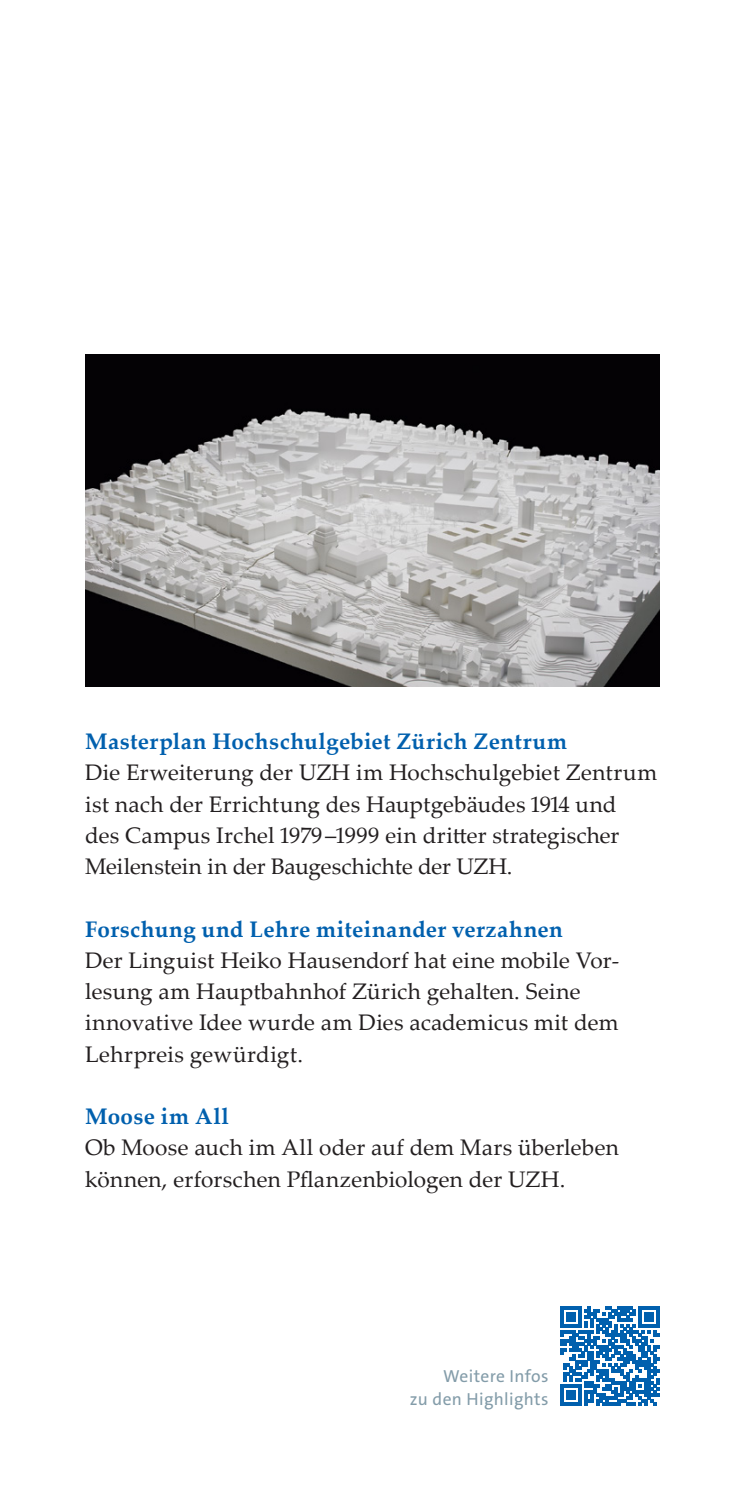
<style>
.page{position:relative;width:745px;height:1489px;background:#fff}
.page>*{position:absolute;margin:0;border:0;box-sizing:border-box;transform-origin:0 0}
.t1{font:22.5px/31.2px "Palatino Linotype";letter-spacing:.01em;color:#231f20}
.t2{font:700 22.5px "Palatino Linotype";letter-spacing:.02em;color:#0160ae}
.t3{font:17.5px/22.5px "The Sans LP5 Plain";letter-spacing:.02em;color:#839ca9;text-align:right}
</style>
<div class="page">
<img style="left:85px;top:354px;width:574px;height:332px">
<svg style="left:560px;top:1306px;width:99px;height:99px"></svg>
<p class="t2" style="left:85px;top:725px;width:483px">Masterplan Hochschulgebiet Zürich Zentrum</p>
<p class="t1" style="left:85px;top:756px;width:573px">Die Erweiterung der UZH im Hochschulgebiet Zentrum ist nach der Errichtung des Hauptgebäudes 1914 und<br>des Campus Irchel 1979–1999 ein dritter strategischer Meilenstein in der Baugeschichte der UZH.</p>
<p class="t2" style="left:85px;top:912px;width:479px">Forschung und Lehre miteinander verzahnen</p>
<p class="t1" style="left:85px;top:943px;width:535px">Der Linguist Heiko Hausendorf hat eine mobile Vor&shy;lesung am Hauptbahnhof Zürich gehalten. Seine innovative Idee wurde am Dies academicus mit dem Lehrpreis gewürdigt.</p>
<p class="t2" style="left:85px;top:1100px;width:145px">Moose im All</p>
<p class="t1" style="left:85px;top:1131px;width:535px">Ob Moose auch im All oder auf dem Mars überleben können, erforschen Pflanzenbiologen der UZH.</p>
<p class="t3" style="left:409px;top:1364px;width:140px">Weitere Infos<br>zu den Highlights</p>
</div>
